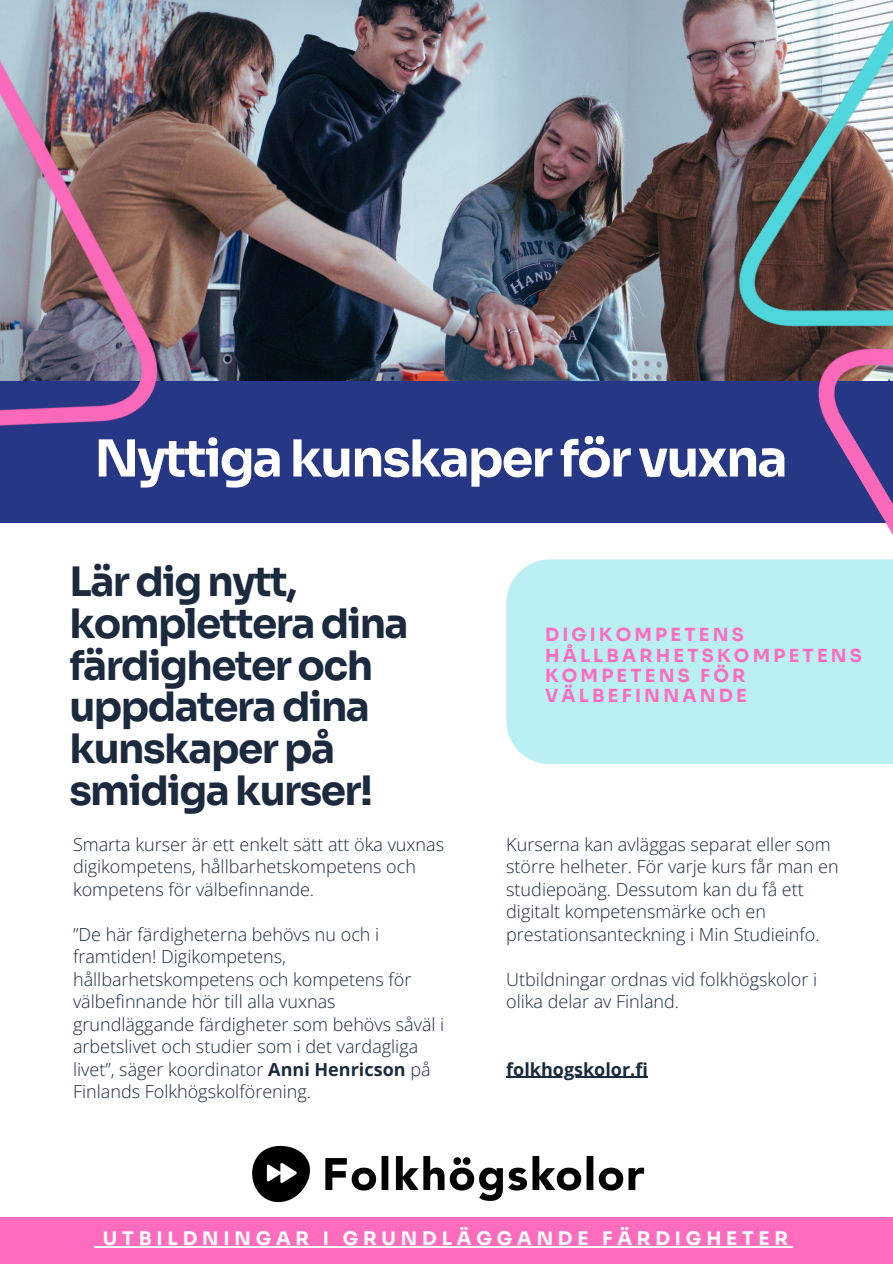
<style>
.page{position:relative;width:893px;height:1264px;background:#fff}
.page>*{position:absolute;margin:0;border:0;box-sizing:border-box;transform-origin:0 0}
.t1{font:700 50.85px "Sora";letter-spacing:-.04em;color:#fff}
.t2{font:700 40.5px/41.7px "Sora";letter-spacing:-.04em;color:#1b2a3f}
.t3{font:700 18.75px "Sora";letter-spacing:.255em;color:#fff}
.t4{font:700 18.15px/20.2px "Sora";letter-spacing:.175em;color:#ff6cbd}
.t5{font:300 18px/22.5px "Open Sans";color:#1b2a3f}
.t6{font:700 18px "Open Sans";color:#1b2a3f}
.s1{font-weight:700}
</style>
<div class="page">
<img style="left:408px;top:0;width:193px;height:381px">
<div style="left:0;top:381px;width:892px;height:142px;background:#253785"></div>
<div style="left:0;top:1216px;width:892px;height:47px;background:#ff6cbd"></div>
<img style="left:0;top:0;width:408px;height:426px">
<img style="left:601px;top:0;width:291px;height:381px">
<img style="left:678px;top:33px;width:214px;height:500px">
<div style="left:506px;top:559px;width:386px;height:205px;background:#bbf0f2"></div>
<img style="left:230px;top:1145px;width:436px;height:72px">
<hr style="left:506px;top:1076px;width:142px;height:1px;background:#1b2a3f">
<hr style="left:103px;top:1246px;width:689px;height:1px;background:#fff">
<p class="t1" style="left:95px;top:427px;width:694px">Nyttiga kunskaper för vuxna</p>
<p class="t2" style="left:69px;top:561px;width:341px">Lär dig nytt, komplettera dina färdigheter och uppdatera dina kunskaper på smidiga kurser!</p>
<p class="t5" style="left:73px;top:832px;width:372px">Smarta kurser är ett enkelt sätt att öka vuxnas digikompetens, hållbarhetskompetens och kompetens för välbefinnande.</p>
<p class="t5" style="left:73px;top:922px;width:373px">”De här färdigheterna behövs nu och i framtiden! Digikompetens, hållbarhetskompetens och kompetens för välbefinnande hör till alla vuxnas grundläggande färdigheter som behövs såväl i arbetslivet och studier som i det vardagliga livet”, säger koordinator <span class="s1">Anni Henricson</span> på Finlands Folkhögskolförening.</p>
<p class="t4" style="left:545px;top:625px;width:318px">DIGIKOMPETENS<br>HÅLLBARHETSKOMPETENS</p>
<h3 class="t4" style="left:545px;top:665px;width:203px">KOMPETENS FÖR<br>VÄLBEFINNANDE</h3>
<h2 class="t5" style="left:506px;top:832px;width:334px">Kurserna kan avläggas separat eller som större helheter. För varje kurs får man en studiepoäng. Dessutom kan du få ett digitalt kompetensmärke och en prestationsanteckning i Min Studieinfo.</h2>
<p class="t5" style="left:506px;top:967px;width:312px">Utbildningar ordnas vid folkhögskolor i olika delar av Finland.</p>
<p class="t6" style="left:506px;top:1056px;width:143px">folkhogskolor.fi</p>
<h4 class="t3" style="left:103px;top:1226px;width:686px">UTBILDNINGAR I GRUNDLÄGGANDE FÄRDIGHETER</h4>
</div>
